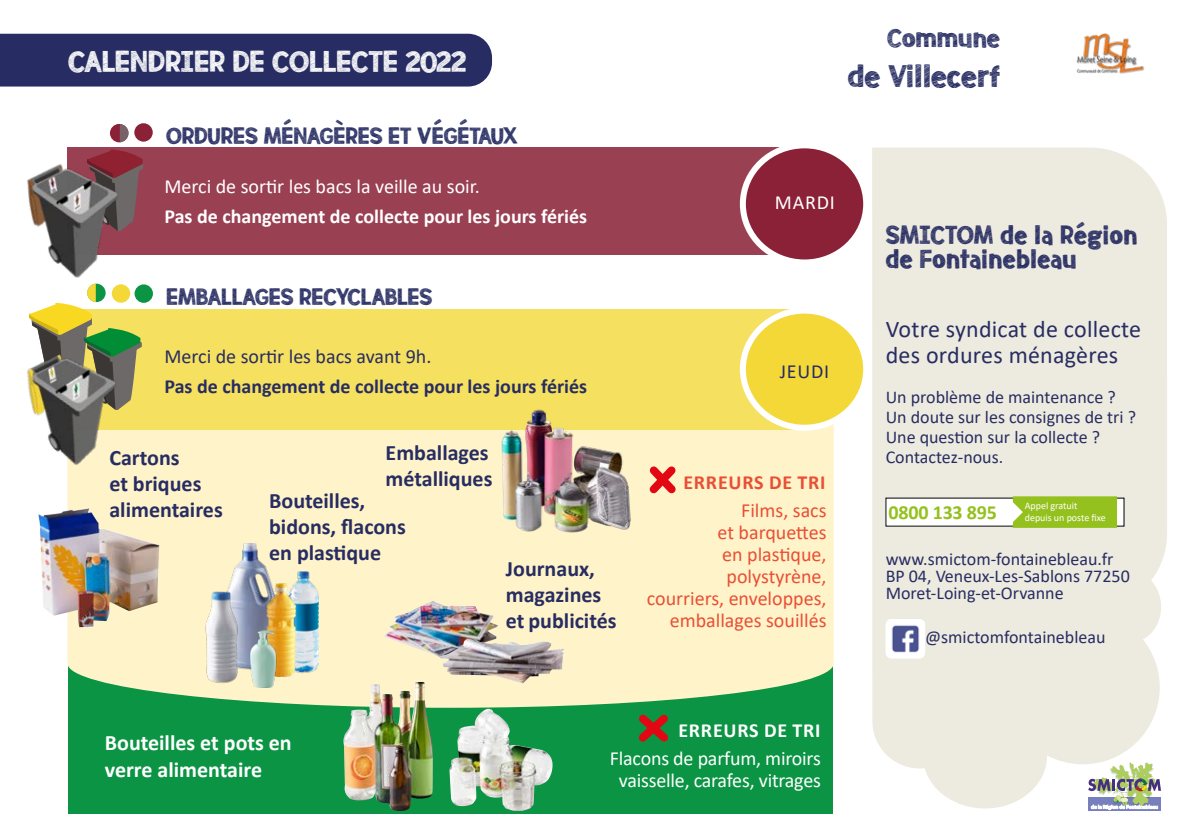
<style>
.page{position:relative;width:1191px;height:840px;background:#fff}
.page>*{position:absolute;margin:0;border:0;box-sizing:border-box;transform-origin:0 0}
.t1{font:48px "meatloafsketched";color:#272d62}
.t2{font:46px "meatloafsketched 2";color:#fff}
.t3{font:40px "meatloafsketched 2";letter-spacing:.01em;color:#272d62}
.t4{font:40px "meatloafsketched";color:#272d62}
.t5{font:36px "meatloafsketched 2";color:#272d62}
.t6{font:24px/26px "Calibri";letter-spacing:.01em;color:#272d62}
.t7{font:700 22px/26px "Calibri";color:#272d62}
.t8{font:700 22px/26.4px "Calibri";color:#fff}
.t9{font:20px/22px "Calibri";letter-spacing:-.01em;color:#fff;text-align:center}
.t10{font:20px/22px "Calibri";color:#e94f35;text-align:right}
.t11{font:700 20px "Calibri";color:#fff}
.t12{font:700 20px "Calibri";color:#272d62}
.t13{font:20px "Calibri";color:#272d62}
.t14{font:700 20px "Calibri";letter-spacing:.04em;color:#fff}
.t15{font:700 20px "Calibri";letter-spacing:.04em;color:#e94f35}
.t16{font:700 20px "Calibri";letter-spacing:-.01em;color:#95c11f}
.t17{font:18px/20px "Calibri";color:#272d62}
.t18{font:10px/12px "Calibri";color:#fff}
</style>
<div class="page">
<div style="left:69px;top:511px;width:764px;height:302px;background:#0b9444"></div>
<svg style="left:67px;top:424px;width:766px;height:283px;background:#f1ecc1"></svg>
<svg style="left:1088px;top:810px;width:73px;height:1px"></svg>
<div style="left:1088px;top:796px;width:73px;height:14px;background:#848ac2"></div>
<svg style="left:1088px;top:808px;width:73px;height:1px"></svg>
<div style="left:67px;top:147px;width:737px;height:108px;background:#9a4053"></div>
<svg style="left:872px;top:147px;width:295px;height:661px;background:#eceadf"></svg>
<svg style="left:132px;top:154px;width:11px;height:68px"></svg>
<img style="left:367px;top:681px;width:54px;height:43px">
<img style="left:449px;top:708px;width:101px;height:102px">
<svg style="left:638px;top:714px;width:30px;height:28px"></svg>
<div style="left:886px;top:498px;width:238px;height:28px;background:#fff"></div>
<svg style="left:1012px;top:496px;width:105px;height:31px;background:#99c329"></svg>
<img style="left:885px;top:618px;width:40px;height:40px">
<img style="left:1076px;top:33px;width:68px;height:41px">
<div style="left:0;top:34px;width:492px;height:52px;background:#272d62"></div>
<div style="left:68px;top:40px;width:408px;height:32px;background:#272d62"></div>
<div style="left:67px;top:309px;width:729px;height:120px;background:#f6e05f"></div>
<img style="left:384px;top:600px;width:112px;height:60px">
<img style="left:440px;top:638px;width:27px;height:24px">
<img style="left:38px;top:508px;width:122px;height:119px">
<img style="left:225px;top:542px;width:51px;height:88px">
<img style="left:288px;top:571px;width:31px;height:106px">
<img style="left:265px;top:583px;width:31px;height:93px">
<img style="left:264px;top:630px;width:17px;height:57px">
<img style="left:188px;top:585px;width:76px;height:112px">
<svg style="left:674px;top:459px;width:9px;height:41px"></svg>
<img style="left:454px;top:409px;width:220px;height:143px">
<img style="left:27px;top:149px;width:105px;height:129px">
<img style="left:27px;top:368px;width:101px;height:105px">
<div style="left:135px;top:284px;width:18px;height:19px;background:#0b9444;border-radius:50%"></div>
<svg style="left:30px;top:283px;width:112px;height:127px"></svg>
<div style="left:134px;top:123px;width:19px;height:18px;background:#8a2137;border-radius:50%"></div>
<div style="left:110px;top:124px;width:18px;height:18px;background:#8a2137;border-radius:50%"></div>
<svg style="left:119px;top:124px;width:10px;height:18px"></svg>
<div style="left:743px;top:310px;width:123px;height:117px;background:#f4d837;border-radius:50%"></div>
<div style="left:740px;top:307px;width:129px;height:123px;border:6px solid #fff;border-radius:50%"></div>
<div style="left:743px;top:145px;width:123px;height:117px;background:#8a2137;border-radius:50%"></div>
<div style="left:740px;top:142px;width:129px;height:123px;border:6px solid #fff;border-radius:50%"></div>
<h2 class="t2" style="left:68px;top:39px;width:399px">CALENDRIER DE COLLECTE 2022</h2>
<h3 class="t5" style="left:166px;top:118px;width:353px">ORDURES MÉNAGÈRES ET VÉGÉTAUX</h3>
<p class="t9" style="left:164px;top:175px;width:317px">Merci de sortir les bacs la veille au soir.</p>
<p class="t11" style="left:164px;top:202px;width:424px">Pas de changement de collecte pour les jours fériés</p>
<h3 class="t5" style="left:166px;top:279px;width:268px">EMBALLAGES RECYCLABLES</h3>
<p class="t13" style="left:164px;top:342px;width:268px">Merci de sortir les bacs avant 9h.</p>
<p class="t12" style="left:164px;top:371px;width:424px">Pas de changement de collecte pour les jours fériés</p>
<p class="t7" style="left:109px;top:444px;width:115px">Cartons<br>et briques alimentaires</p>
<p class="t7" style="left:385px;top:438px;width:108px">Emballages métalliques</p>
<p class="t7" style="left:269px;top:487px;width:138px">Bouteilles, bidons, flacons en plastique</p>
<p class="t7" style="left:506px;top:554px;width:112px">Journaux, magazines et publicités</p>
<h3 class="t4" style="left:887px;top:18px;width:114px">Commune</h3>
<h1 class="t1" style="left:848px;top:52px;width:154px">de Villecerf</h1>
<p class="t9" style="left:774px;top:191px;width:61px">MARDI</p>
<p class="t13" style="left:780px;top:357px;width:51px">JEUDI</p>
<p class="t15" style="left:683px;top:468px;width:144px">ERREURS DE TRI</p>
<p class="t10" style="left:647px;top:498px;width:181px">Films, sacs<br>et barquettes<br>en plastique, polystyrène, courriers, enveloppes, emballages souillés</p>
<h3 class="t3" style="left:885px;top:214px;width:253px">SMICTOM de la Région</h3>
<h3 class="t3" style="left:885px;top:238px;width:193px">de Fontainebleau</h3>
<h3 class="t6" style="left:885px;top:315px;width:257px">Votre syndicat de collecte des ordures ménagères</h3>
<p class="t17" style="left:885px;top:386px;width:252px">Un problème de maintenance ?<br>Un doute sur les consignes de tri ?<br>Une question sur la collecte ?<br>Contactez-nous.</p>
<p class="t16" style="left:888px;top:498px;width:110px">0800 133 895</p>
<p class="t18" style="left:1024px;top:499px;width:83px">Appel gratuit depuis un poste fixe</p>
<p class="t17" style="left:885px;top:549px;width:246px;line-height:17px">www.smictom-fontainebleau.fr<br>BP 04, Veneux-Les-Sablons 77250<br>Moret-Loing-et-Orvanne</p>
<p class="t17" style="left:925px;top:626px;width:182px">@smictomfontainebleau</p>
<p class="t8" style="left:105px;top:729px;width:188px">Bouteilles et pots en verre alimentaire</p>
<p class="t14" style="left:678px;top:716px;width:144px">ERREURS DE TRI</p>
<p class="t9" style="left:610px;top:746px;width:212px">Flacons de parfum, miroirs vaisselle, carafes, vitrages</p>
</div>
